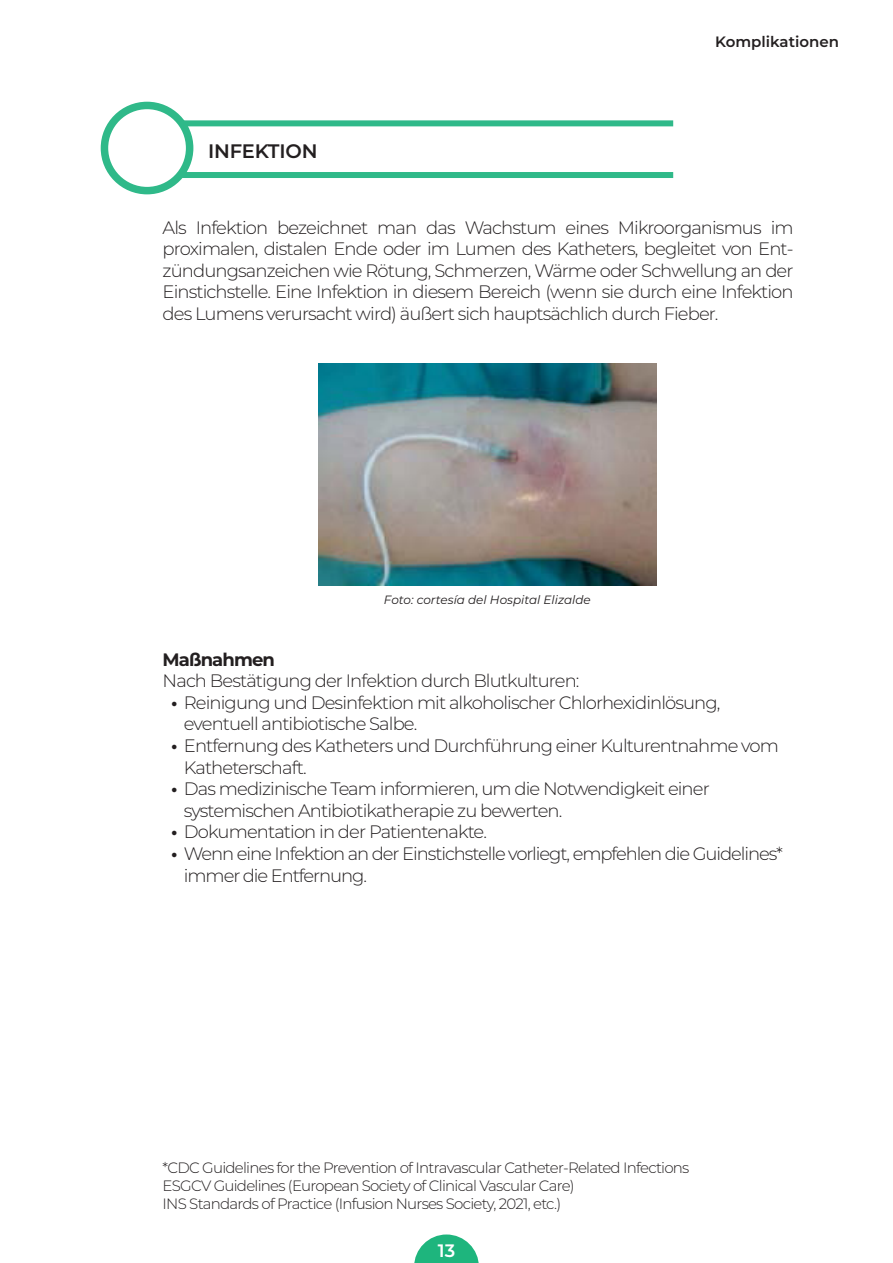
<style>
.page{position:relative;width:893px;height:1263px;background:#fff}
.page>*{position:absolute;margin:0;border:0;box-sizing:border-box;transform-origin:0 0}
.t1{font:600 19.5px "Montserrat";letter-spacing:-.01em;color:#231f20}
.t2{font:300 18px/21.6px "Montserrat";letter-spacing:-.05em;color:#231f20}
.t3{font:700 18px "Montserrat";letter-spacing:-.05em;color:#231f20}
.t4{font:600 18px "Montserrat";color:#fff}
.t5{font:300 15px/18px "Montserrat";letter-spacing:-.05em;color:#231f20}
.t6{font:600 15px "Montserrat";color:#231f20}
.t7{font:italic 12px "Montserrat";color:#231f20}
.s1{font-weight:700}
</style>
<div class="page">
<svg style="left:414px;top:1234px;width:65px;height:29px"></svg>
<div style="left:101px;top:102px;width:92px;height:92px;border:8px solid #2fb989;border-radius:50%"></div>
<div style="left:181px;top:172px;width:492px;height:6px;background:#2fb989"></div>
<div style="left:181px;top:120px;width:492px;height:6px;background:#2fb989"></div>
<img style="left:318px;top:364px;width:338px;height:222px">
<p class="t1" style="left:208px;top:137px;width:111px">INFEKTION</p>
<p class="t6" style="left:715px;top:31px;width:125px">Komplikationen</p>
<p class="t2" style="left:163px;top:216px;width:632px;text-align:justify">Als Infektion bezeichnet man das Wachstum eines Mikroorganismus im proximalen, distalen Ende oder im Lumen des Katheters, begleitet von Ent&shy;zündungsanzeichen wie Rötung, Schmerzen, Wärme oder Schwellung an der Einstichstelle. Eine Infektion in diesem Bereich (wenn sie durch eine Infektion des Lumens verursacht wird) äußert sich hauptsächlich durch Fieber.</p>
<p class="t7" style="left:384px;top:591px;width:208px">Foto: cortesía del Hospital Elizalde</p>
<p class="t3" style="left:163px;top:646px;width:114px">Maßnahmen</p>
<p class="t2" style="left:163px;top:669px;width:418px">Nach Bestätigung der Infektion durch Blutkulturen:</p>
<p class="t2" style="left:184px;top:691px;width:538px;text-indent:-13px"><span class="s1">•</span> Reinigung und Desinfektion mit alkoholischer Chlorhexidinlösung, eventuell antibiotische Salbe.</p>
<p class="t2" style="left:184px;top:734px;width:597px;text-indent:-13px"><span class="s1">•</span> Entfernung des Katheters und Durchführung einer Kulturentnahme vom<br>Katheterschaft.</p>
<p class="t2" style="left:184px;top:777px;width:527px;text-indent:-13px"><span class="s1">•</span> Das medizinische Team informieren, um die Notwendigkeit einer systemischen Antibiotikatherapie zu bewerten.</p>
<p class="t2" style="left:171px;top:821px;width:317px"><span class="s1">•</span> Dokumentation in der Patientenakte.</p>
<p class="t2" style="left:184px;top:842px;width:601px;text-indent:-13px"><span class="s1">•</span> Wenn eine Infektion an der Einstichstelle vorliegt, empfehlen die Guidelines* immer die Entfernung.</p>
<p class="t5" style="left:163px;top:1158px;width:528px">*CDC Guidelines for the Prevention of Intravascular Catheter-Related Infections<br>ESGCV Guidelines (European Society of Clinical Vascular Care)<br>INS Standards of Practice (Infusion Nurses Society, 2021, etc.)</p>
<p class="t4" style="left:438px;top:1238px;width:19px">13</p>
</div>
